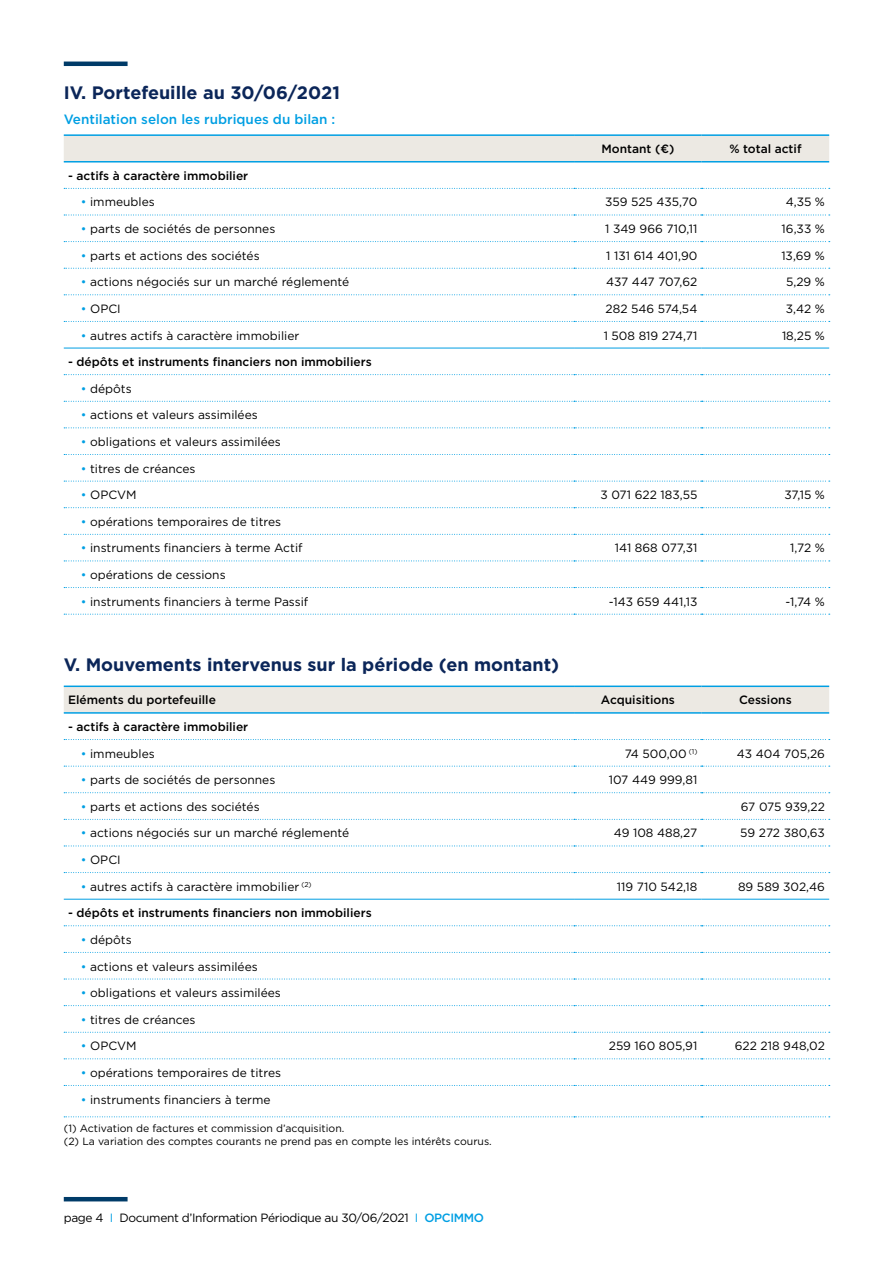
<style>
.page{position:relative;width:893px;height:1263px;background:#fff}
.page>*{position:absolute;margin:0;border:0;box-sizing:border-box;transform-origin:0 0}
.t1{font:700 18px "Gotham";color:#0b2659}
.t2{font:500 13.5px "Gotham";color:#009fe3}
.t3{font:12px "Gotham";color:#000}
.t4{font:500 12px "Gotham";color:#000}
.t5{font:12px "Gotham";letter-spacing:-.03em;color:#000}
.t6{font:12px "Gotham";letter-spacing:-.02em;color:#000}
.t7{font:10.5px/12.6px "Gotham";color:#000}
.s1{color:#009fe3}
.s2{font-weight:500;color:#009fe3}
</style>
<div class="page">
<hr style="left:64px;top:1197px;width:64px;height:4px;background:#003b68">
<hr style="left:64px;top:62px;width:64px;height:4px;background:#003b68">
<div style="left:64px;top:136px;width:765px;height:25px;background:#ece9e3"></div>
<svg style="left:64px;top:188px;width:766px;height:1px"></svg>
<svg style="left:64px;top:215px;width:766px;height:1px"></svg>
<svg style="left:64px;top:241px;width:766px;height:1px"></svg>
<svg style="left:64px;top:268px;width:766px;height:1px"></svg>
<svg style="left:64px;top:294px;width:766px;height:1px"></svg>
<svg style="left:64px;top:321px;width:766px;height:1px"></svg>
<svg style="left:64px;top:401px;width:766px;height:1px"></svg>
<svg style="left:64px;top:427px;width:766px;height:1px"></svg>
<svg style="left:64px;top:454px;width:766px;height:1px"></svg>
<svg style="left:64px;top:481px;width:766px;height:1px"></svg>
<svg style="left:64px;top:507px;width:766px;height:1px"></svg>
<svg style="left:64px;top:534px;width:766px;height:1px"></svg>
<svg style="left:64px;top:560px;width:766px;height:1px"></svg>
<svg style="left:64px;top:587px;width:766px;height:1px"></svg>
<svg style="left:64px;top:614px;width:766px;height:1px"></svg>
<hr style="left:64px;top:134px;width:510px;height:2px;background:#009fe3">
<hr style="left:574px;top:134px;width:128px;height:2px;background:#009fe3">
<hr style="left:702px;top:134px;width:127px;height:2px;background:#009fe3">
<hr style="left:64px;top:161px;width:510px;height:2px;background:#009fe3">
<hr style="left:574px;top:161px;width:128px;height:2px;background:#009fe3">
<hr style="left:702px;top:161px;width:127px;height:2px;background:#009fe3">
<hr style="left:64px;top:348px;width:510px;height:1px;background:#009fe3">
<hr style="left:574px;top:348px;width:128px;height:1px;background:#009fe3">
<hr style="left:702px;top:348px;width:127px;height:1px;background:#009fe3">
<svg style="left:64px;top:374px;width:766px;height:1px"></svg>
<div style="left:64px;top:687px;width:765px;height:25px;background:#ece9e3"></div>
<svg style="left:64px;top:739px;width:766px;height:1px"></svg>
<svg style="left:64px;top:766px;width:766px;height:1px"></svg>
<svg style="left:64px;top:792px;width:766px;height:1px"></svg>
<svg style="left:64px;top:819px;width:766px;height:1px"></svg>
<svg style="left:64px;top:845px;width:766px;height:1px"></svg>
<svg style="left:64px;top:872px;width:766px;height:1px"></svg>
<svg style="left:64px;top:952px;width:766px;height:1px"></svg>
<svg style="left:64px;top:979px;width:766px;height:1px"></svg>
<svg style="left:64px;top:1005px;width:766px;height:1px"></svg>
<svg style="left:64px;top:1032px;width:766px;height:1px"></svg>
<svg style="left:64px;top:1058px;width:766px;height:1px"></svg>
<svg style="left:64px;top:1085px;width:766px;height:1px"></svg>
<svg style="left:64px;top:1116px;width:766px;height:1px"></svg>
<hr style="left:64px;top:685px;width:510px;height:2px;background:#009fe3">
<hr style="left:574px;top:685px;width:128px;height:2px;background:#009fe3">
<hr style="left:702px;top:685px;width:127px;height:2px;background:#009fe3">
<hr style="left:64px;top:712px;width:510px;height:2px;background:#009fe3">
<hr style="left:574px;top:712px;width:128px;height:2px;background:#009fe3">
<hr style="left:702px;top:712px;width:127px;height:2px;background:#009fe3">
<hr style="left:64px;top:899px;width:510px;height:1px;background:#009fe3">
<hr style="left:574px;top:899px;width:128px;height:1px;background:#009fe3">
<hr style="left:702px;top:899px;width:127px;height:1px;background:#009fe3">
<svg style="left:64px;top:925px;width:766px;height:1px"></svg>
<h1 class="t1" style="left:64px;top:81px;width:278px">IV. Portefeuille au 30/06/2021</h1>
<p class="t2" style="left:64px;top:111px;width:273px">Ventilation selon les rubriques du bilan :</p>
<p class="t4" style="left:601px;top:141px;width:74px">Montant (€)</p>
<p class="t4" style="left:729px;top:141px;width:74px">% total actif</p>
<p class="t4" style="left:68px;top:168px;width:182px">- actifs à caractère immobilier</p>
<p class="t3" style="left:81px;top:195px;width:76px"><span class="s1">•</span> immeubles</p>
<p class="t3" style="left:605px;top:195px;width:94px">359 525 435,70</p>
<p class="t3" style="left:786px;top:195px;width:41px">4,35 %</p>
<p class="t3" style="left:81px;top:221px;width:196px"><span class="s1">•</span> parts de sociétés de personnes</p>
<p class="t3" style="left:605px;top:221px;width:94px">1 349 966 710,11</p>
<p class="t3" style="left:782px;top:221px;width:45px">16,33 %</p>
<p class="t3" style="left:81px;top:248px;width:180px"><span class="s1">•</span> parts et actions des sociétés</p>
<p class="t3" style="left:606px;top:248px;width:93px">1 131 614 401,90</p>
<p class="t3" style="left:781px;top:248px;width:45px">13,69 %</p>
<p class="t3" style="left:81px;top:274px;width:270px"><span class="s1">•</span> actions négociés sur un marché réglementé</p>
<p class="t6" style="left:606px;top:274px;width:93px">437 447 707,62</p>
<p class="t3" style="left:786px;top:274px;width:40px">5,29 %</p>
<p class="t3" style="left:81px;top:301px;width:41px"><span class="s1">•</span> OPCI</p>
<p class="t3" style="left:606px;top:301px;width:93px">282 546 574,54</p>
<p class="t3" style="left:786px;top:301px;width:41px">3,42 %</p>
<p class="t3" style="left:81px;top:328px;width:220px"><span class="s1">•</span> autres actifs à caractère immobilier</p>
<p class="t3" style="left:604px;top:328px;width:95px">1 508 819 274,71</p>
<p class="t3" style="left:782px;top:328px;width:44px">18,25 %</p>
<p class="t4" style="left:68px;top:354px;width:305px">- dépôts et instruments financiers non immobiliers</p>
<p class="t3" style="left:81px;top:381px;width:52px"><span class="s1">•</span> dépôts</p>
<p class="t3" style="left:81px;top:407px;width:179px"><span class="s1">•</span> actions et valeurs assimilées</p>
<p class="t3" style="left:81px;top:434px;width:202px"><span class="s1">•</span> obligations et valeurs assimilées</p>
<p class="t3" style="left:81px;top:461px;width:116px"><span class="s1">•</span> titres de créances</p>
<p class="t3" style="left:81px;top:487px;width:57px"><span class="s1">•</span> OPCVM</p>
<p class="t3" style="left:600px;top:487px;width:98px">3 071 622 183,55</p>
<p class="t3" style="left:784px;top:487px;width:42px">37,15 %</p>
<p class="t3" style="left:81px;top:514px;width:202px"><span class="s1">•</span> opérations temporaires de titres</p>
<p class="t3" style="left:81px;top:540px;width:223px"><span class="s1">•</span> instruments financiers à terme Actif</p>
<p class="t3" style="left:615px;top:540px;width:84px">141 868 077,31</p>
<p class="t3" style="left:790px;top:540px;width:36px">1,72 %</p>
<p class="t3" style="left:81px;top:567px;width:146px"><span class="s1">•</span> opérations de cessions</p>
<p class="t3" style="left:81px;top:594px;width:229px"><span class="s1">•</span> instruments financiers à terme Passif</p>
<p class="t3" style="left:609px;top:594px;width:90px">-143 659 441,13</p>
<p class="t3" style="left:786px;top:594px;width:41px">-1,74 %</p>
<h1 class="t1" style="left:64px;top:653px;width:497px">V. Mouvements intervenus sur la période (en montant)</h1>
<p class="t4" style="left:68px;top:692px;width:149px">Eléments du portefeuille</p>
<p class="t4" style="left:601px;top:692px;width:75px">Acquisitions</p>
<p class="t4" style="left:739px;top:692px;width:54px">Cessions</p>
<p class="t4" style="left:68px;top:719px;width:182px">- actifs à caractère immobilier</p>
<p class="t3" style="left:81px;top:746px;width:76px"><span class="s1">•</span> immeubles</p>
<p class="t3" style="left:625px;top:746px;width:74px">74 500,00 <sup>(1)</sup></p>
<p class="t3" style="left:737px;top:746px;width:90px">43 404 705,26</p>
<p class="t3" style="left:81px;top:772px;width:196px"><span class="s1">•</span> parts de sociétés de personnes</p>
<p class="t3" style="left:609px;top:772px;width:90px">107 449 999,81</p>
<p class="t3" style="left:81px;top:799px;width:180px"><span class="s1">•</span> parts et actions des sociétés</p>
<p class="t3" style="left:741px;top:799px;width:86px">67 075 939,22</p>
<p class="t3" style="left:81px;top:825px;width:270px"><span class="s1">•</span> actions négociés sur un marché réglementé</p>
<p class="t3" style="left:614px;top:825px;width:85px">49 108 488,27</p>
<p class="t3" style="left:740px;top:825px;width:86px">59 272 380,63</p>
<p class="t3" style="left:81px;top:852px;width:41px"><span class="s1">•</span> OPCI</p>
<p class="t3" style="left:81px;top:879px;width:232px"><span class="s1">•</span> autres actifs à caractère immobilier <sup>(2)</sup></p>
<p class="t3" style="left:617px;top:879px;width:82px">119 710 542,18</p>
<p class="t3" style="left:738px;top:879px;width:88px">89 589 302,46</p>
<p class="t4" style="left:68px;top:905px;width:305px">- dépôts et instruments financiers non immobiliers</p>
<p class="t3" style="left:81px;top:932px;width:52px"><span class="s1">•</span> dépôts</p>
<p class="t3" style="left:81px;top:958px;width:179px"><span class="s1">•</span> actions et valeurs assimilées</p>
<p class="t3" style="left:81px;top:985px;width:202px"><span class="s1">•</span> obligations et valeurs assimilées</p>
<p class="t3" style="left:81px;top:1012px;width:116px"><span class="s1">•</span> titres de créances</p>
<p class="t3" style="left:81px;top:1038px;width:57px"><span class="s1">•</span> OPCVM</p>
<p class="t3" style="left:609px;top:1038px;width:90px">259 160 805,91</p>
<p class="t3" style="left:735px;top:1038px;width:92px">622 218 948,02</p>
<p class="t3" style="left:81px;top:1065px;width:202px"><span class="s1">•</span> opérations temporaires de titres</p>
<p class="t3" style="left:81px;top:1091px;width:191px"><span class="s1">•</span> instruments financiers à terme</p>
<p class="t7" style="left:64px;top:1122px;width:430px">(1) Activation de factures et commission d’acquisition.<br>(2) La variation des comptes courants ne prend pas en compte les intérêts courus.</p>
<p class="t5" style="left:64px;top:1210px;width:422px">page 4 <span class="s1">I</span> Document d’Information Périodique au 30/06/2021 <span class="s1">I</span> <span class="s2">OPCIMMO</span></p>
</div>
